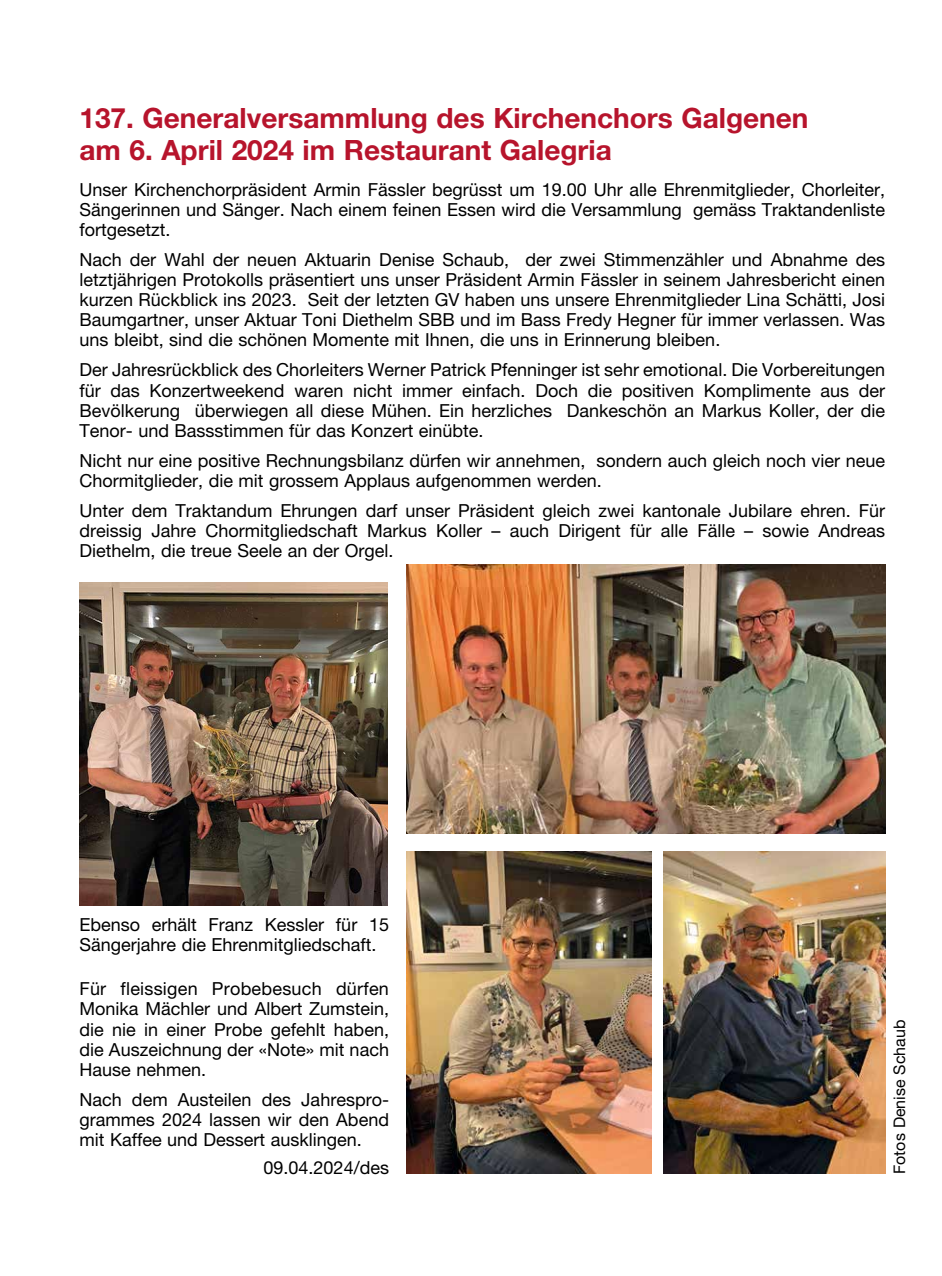
<style>
.page{position:relative;width:942px;height:1276px;background:#fff}
.page>*{position:absolute;margin:0;border:0;box-sizing:border-box;transform-origin:0 0}
.t1{font:700 28px/32px "Helvetica Neue LT Pro";color:#b7142c}
.t2{font:18px/20px "Helvetica Neue LT Pro";color:#000;text-align:justify}
.t3{font:16px "Helvetica Neue LT Pro";color:#000}
</style>
<div class="page">
<img style="left:406px;top:565px;width:478px;height:269px">
<img style="left:79px;top:583px;width:308px;height:322px">
<img style="left:406px;top:852px;width:245px;height:322px">
<img style="left:663px;top:852px;width:221px;height:322px">
<h1 class="t1" style="left:79px;top:101px;width:730px">137. Generalversammlung des Kirchenchors Galgenen am 6. April 2024 im Restaurant Galegria</h1>
<p class="t2" style="left:79px;top:179px;width:807px">Unser Kirchenchorpräsident Armin Fässler begrüsst um 19.00 Uhr alle Ehrenmitglieder, Chorleiter, Sängerinnen und Sänger. Nach einem feinen Essen wird die Versammlung gemäss Traktandenliste fortgesetzt.</p>
<p class="t2" style="left:79px;top:249px;width:807px">Nach der Wahl der neuen Aktuarin Denise Schaub, der zwei Stimmenzähler und Abnahme des letztjährigen Protokolls präsentiert uns unser Präsident Armin Fässler in seinem Jahresbericht einen kurzen Rückblick ins 2023. Seit der letzten GV haben uns unsere Ehrenmitglieder Lina Schätti, Josi Baumgartner, unser Aktuar Toni Diethelm SBB und im Bass Fredy Hegner für immer verlassen. Was uns bleibt, sind die schönen Momente mit Ihnen, die uns in Erinnerung bleiben.</p>
<p class="t2" style="left:79px;top:360px;width:807px">Der Jahresrückblick des Chorleiters Werner Patrick Pfenninger ist sehr emotional. Die Vorbereitungen für das Konzertweekend waren nicht immer einfach. Doch die positiven Komplimente aus der Bevölkerung überwiegen all diese Mühen. Ein herzliches Dankeschön an Markus Koller, der die Tenor- und Bassstimmen für das Konzert einübte.</p>
<p class="t2" style="left:79px;top:450px;width:807px">Nicht nur eine positive Rechnungsbilanz dürfen wir annehmen, sondern auch gleich noch vier neue<br>Chormitglieder, die mit grossem Applaus aufgenommen werden.</p>
<p class="t2" style="left:79px;top:500px;width:807px">Unter dem Traktandum Ehrungen darf unser Präsident gleich zwei kantonale Jubilare ehren. Für dreissig Jahre Chormitgliedschaft Markus Koller – auch Dirigent für alle Fälle – sowie Andreas Diethelm, die treue Seele an der Orgel.</p>
<p class="t2" style="left:79px;top:914px;width:311px">Ebenso erhält Franz Kessler für 15<br>Sängerjahre die Ehrenmitgliedschaft.</p>
<p class="t2" style="left:79px;top:978px;width:311px">Für fleissigen Probebesuch dürfen Monika Mächler und Albert Zumstein, die nie in einer Probe gefehlt haben, die Auszeichnung der «Note» mit nach Hause nehmen.</p>
<p class="t2" style="left:79px;top:1089px;width:311px">Nach dem Austeilen des Jahrespro&shy;grammes 2024 lassen wir den Abend mit Kaffee und Dessert ausklingen.</p>
<p class="t2" style="left:263px;top:1157px;width:127px">09.04.2024/des</p>
<p class="t3" style="left:889px;top:1174px;width:156px;rotate:-90deg">Fotos Denise Schaub</p>
</div>
